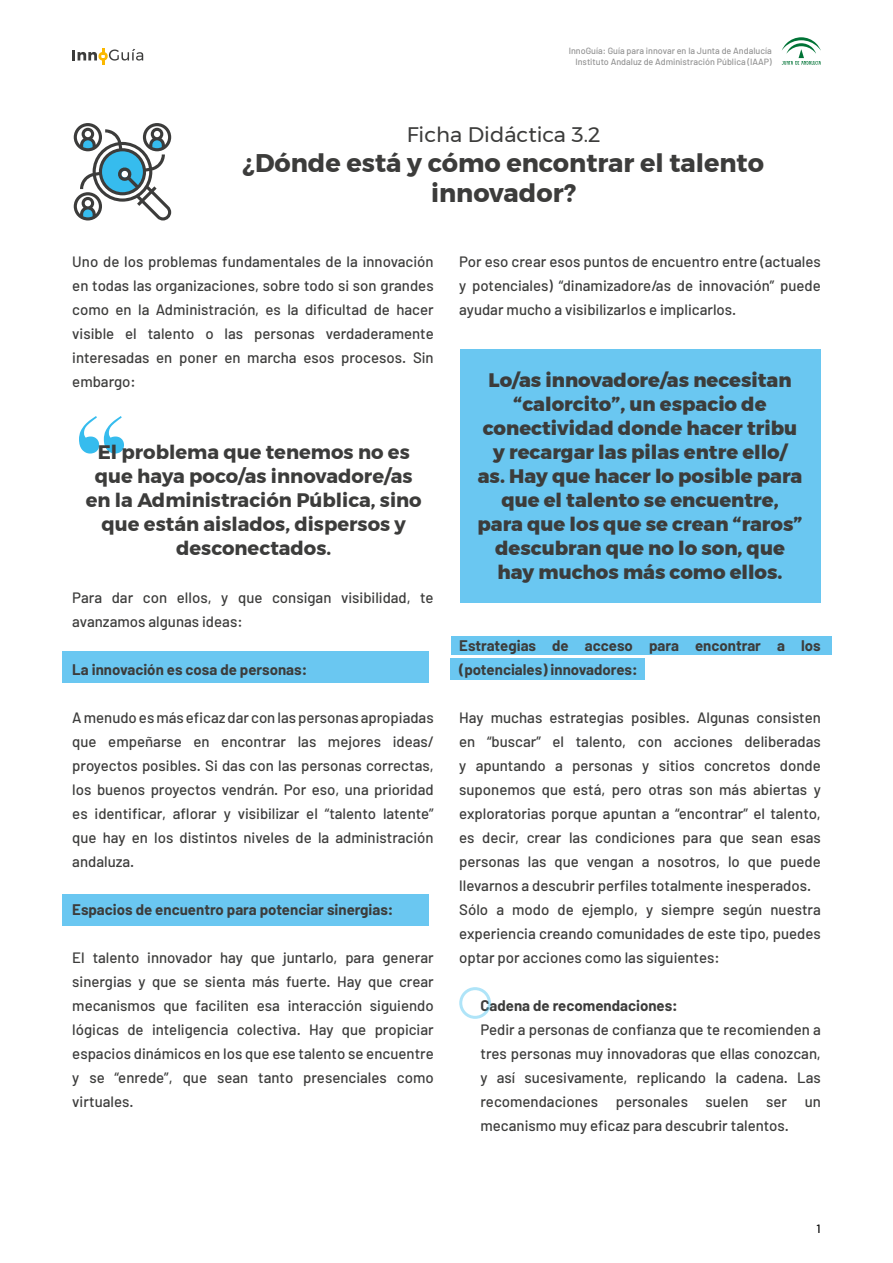
<style>
.page{position:relative;width:893px;height:1263px;background:#fff}
.page>*{position:absolute;margin:0;border:0;box-sizing:border-box;transform-origin:0 0}
.t1{font:700 120px "Didot";color:#36bcee}
.t2{font:700 25.5px/30px "Montserrat";color:#3c3c3b;text-align:center}
.t3{font:21px "Montserrat";color:#3c3c3b}
.t4{font:800 19.5px/24px "Montserrat";color:#3c3c3b;text-align:center}
.t5{font:700 19.5px/24px "Montserrat";color:#3c3c3b;text-align:center}
.t6{font:500 15px/24px "Barlow";color:#3c3c3b;text-align:justify}
.t7{font:700 15px/24px "Barlow";color:#3c3c3b}
.t8{font:500 12px "Barlow";color:#000}
.t9{font:500 9px/10.8px "Barlow";color:#949494;text-align:right}
</style>
<div class="page">
<svg style="left:72px;top:48px;width:71px;height:17px"></svg>
<svg style="left:782px;top:37px;width:39px;height:28px"></svg>
<div style="left:460px;top:349px;width:360px;height:254px;background:#6ac7f1"></div>
<div style="left:451px;top:636px;width:380px;height:19px;background:#6ac7f1"></div>
<div style="left:451px;top:659px;width:194px;height:21px;background:#6ac7f1"></div>
<div style="left:63px;top:894px;width:366px;height:31px;background:#6ac7f1"></div>
<div style="left:63px;top:651px;width:366px;height:31px;background:#6ac7f1"></div>
<svg style="left:74px;top:123px;width:97px;height:98px"></svg>
<div style="left:459px;top:987px;width:32px;height:32px;border:3px solid #36bcee;border-radius:50%"></div>
<p class="t9" style="left:569px;top:45px;width:205px">InnoGuía: Guía para innovar en la Junta de Andalucía<br>Instituto Andaluz de Administración Pública (IAAP)</p>
<h3 class="t3" style="left:407px;top:119px;width:195px">Ficha Didáctica 3.2</h3>
<h2 class="t2" style="left:243px;top:148px;width:523px">¿Dónde está y cómo encontrar el talento innovador?</h2>
<p class="t6" style="left:72px;top:249px;width:363px">Uno de los problemas fundamentales de la innovación en todas las organizaciones, sobre todo si son grandes como en la Administración, es la dificultad de hacer visible el talento o las personas verdaderamente interesadas en poner en marcha esos procesos. Sin embargo:</p>
<h1 class="t1" style="left:74px;top:386px;width:57px">“</h1>
<h3 class="t5" style="left:86px;top:440px;width:337px">El problema que tenemos no es que haya poco/as innovadore/as en la Administración Pública, sino que están aislados, dispersos y desconectados.</h3>
<p class="t6" style="left:72px;top:585px;width:363px">Para dar con ellos, y que consigan visibilidad, te avanzamos algunas ideas:</p>
<p class="t7" style="left:72px;top:658px;width:236px">La innovación es cosa de personas:</p>
<p class="t6" style="left:72px;top:705px;width:363px">A menudo es más eficaz dar con las personas apropiadas que empeñarse en encontrar las mejores ideas/ proyectos posibles. Si das con las personas correctas, los buenos proyectos vendrán. Por eso, una prioridad es identificar, aflorar y visibilizar el “talento latente” que hay en los distintos niveles de la administración andaluza.</p>
<p class="t7" style="left:72px;top:898px;width:323px">Espacios de encuentro para potenciar sinergias:</p>
<p class="t6" style="left:72px;top:945px;width:363px">El talento innovador hay que juntarlo, para generar sinergias y que se sienta más fuerte. Hay que crear mecanismos que faciliten esa interacción siguiendo lógicas de inteligencia colectiva. Hay que propiciar espacios dinámicos en los que ese talento se encuentre y se “enrede”, que sean tanto presenciales como virtuales.</p>
<p class="t6" style="left:459px;top:249px;width:363px">Por eso crear esos puntos de encuentro entre (actuales y potenciales) “dinamizadore/as de innovación” puede ayudar mucho a visibilizarlos e implicarlos.</p>
<p class="t4" style="left:478px;top:368px;width:326px">Lo/as innovadore/as necesitan “calorcito”, un espacio de conectividad donde hacer tribu y recargar las pilas entre ello/ as. Hay que hacer lo posible para que el talento se encuentre, para que los que se crean “raros” descubran que no lo son, que hay muchos más como ellos.</p>
<p class="t7" style="left:459px;top:634px;width:363px">Estrategias de acceso para encontrar a los (potenciales) innovadores:</p>
<p class="t6" style="left:459px;top:705px;width:363px;text-align:left">Hay muchas estrategias posibles. Algunas consisten en “buscar” el talento, con acciones deliberadas y apuntando a personas y sitios concretos donde suponemos que está, pero otras son más abiertas y exploratorias porque apuntan a “encontrar” el talento, es decir, crear las condiciones para que sean esas personas las que vengan a nosotros, lo que puede llevarnos a descubrir perfiles totalmente inesperados.<br>Sólo a modo de ejemplo, y siempre según nuestra experiencia creando comunidades de este tipo, puedes optar por acciones como las siguientes:</p>
<p class="t7" style="left:480px;top:994px;width:199px">Cadena de recomendaciones:</p>
<p class="t6" style="left:480px;top:1017px;width:342px">Pedir a personas de confianza que te recomienden a tres personas muy innovadoras que ellas conozcan, y así sucesivamente, replicando la cadena. Las recomendaciones personales suelen ser un mecanismo muy eficaz para descubrir talentos.</p>
<p class="t8" style="left:817px;top:1221px;width:6px">1</p>
</div>
